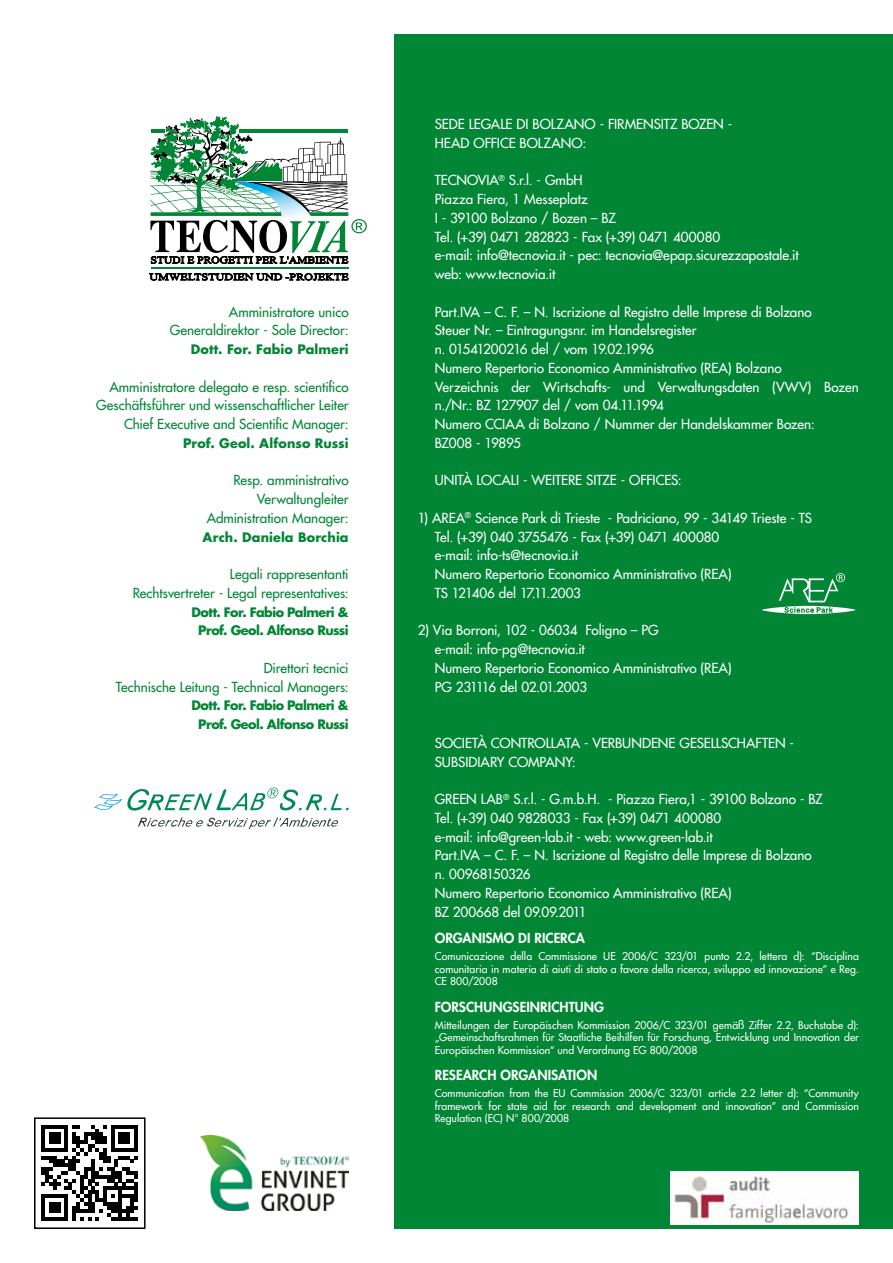
<style>
.page{position:relative;width:893px;height:1263px;background:#fff}
.page>*{position:absolute;margin:0;border:0;box-sizing:border-box;transform-origin:0 0}
.t1{font:500 13.5px/18.8px "Futura Std";letter-spacing:-.005em;color:#fff}
.t2{font:500 13.5px/18.8px "Futura Std";color:#008634;text-align:right}
.t3{font:800 13.5px "Futura Std";letter-spacing:.005em;color:#fff}
.t4{font:700 12.75px/18.8px "Futura Std";letter-spacing:-.035em;color:#008634;text-align:center}
.t5{font:700 12.75px "Futura Std";letter-spacing:.01em;color:#008634}
.t6{font:700 12.75px "Futura Std";letter-spacing:.005em;color:#008634}
.t7{font:500 10.5px/12.6px "Futura Std";letter-spacing:.005em;color:#fff;text-align:justify}
</style>
<div class="page">
<div style="left:394px;top:34px;width:499px;height:1195px;background:#008634"></div>
<svg style="left:762px;top:606px;width:94px;height:8px"></svg>
<svg style="left:779px;top:573px;width:66px;height:40px"></svg>
<hr style="left:151px;top:267px;width:198px;height:2px;background:#008634">
<svg style="left:149px;top:273px;width:200px;height:8px"></svg>
<svg style="left:150px;top:116px;width:217px;height:148px"></svg>
<svg style="left:94px;top:787px;width:255px;height:42px"></svg>
<svg style="left:41px;top:1125px;width:97px;height:96px"></svg>
<div style="left:34px;top:1117px;width:112px;height:112px;border:2px solid #000"></div>
<img style="left:201px;top:1135px;width:148px;height:76px">
<img style="left:670px;top:1171px;width:189px;height:53px">
<p class="t2" style="left:170px;top:302px;width:180px">Amministratore unico<br>Generaldirektor - Sole Director:</p>
<p class="t6" style="left:191px;top:341px;width:159px">Dott. For. Fabio Palmeri</p>
<p class="t2" style="left:96px;top:377px;width:254px">Amministratore delegato e resp. scientifico<br>Geschäftsführer und wissenschaftlicher Leiter<br>Chief Executive and Scientific Manager:</p>
<p class="t5" style="left:183px;top:434px;width:167px">Prof. Geol. Alfonso Russi</p>
<p class="t2" style="left:207px;top:471px;width:144px">Resp. amministrativo<br>Verwaltungleiter<br>Administration Manager:</p>
<p class="t5" style="left:203px;top:528px;width:148px">Arch. Daniela Borchia</p>
<p class="t2" style="left:133px;top:565px;width:217px">Legali rappresentanti<br>Rechtsvertreter - Legal representatives:</p>
<p class="t4" style="left:192px;top:602px;width:159px">Dott. For. Fabio Palmeri &amp;<br>Prof. Geol. Alfonso Russi</p>
<p class="t2" style="left:116px;top:658px;width:234px">Direttori tecnici<br>Technische Leitung - Technical Managers:</p>
<p class="t4" style="left:192px;top:696px;width:159px">Dott. For. Fabio Palmeri &amp;<br>Prof. Geol. Alfonso Russi</p>
<p class="t1" style="left:435px;top:115px;width:299px">SEDE LEGALE DI BOLZANO - FIRMENSITZ BOZEN -<br>HEAD OFFICE BOLZANO:</p>
<p class="t1" style="left:435px;top:171px;width:365px">TECNOVIA<sup>®</sup> S.r.l. - GmbH<br>Piazza Fiera, 1 Messeplatz<br>I - 39100 Bolzano / Bozen – BZ<br>Tel. (+39) 0471 282823 - Fax (+39) 0471 400080<br>e-mail: info@tecnovia.it - pec: tecnovia@epap.sicurezzapostale.it web: www.tecnovia.it</p>
<p class="t1" style="left:435px;top:302px;width:426px">Part.IVA – C. F. – N. Iscrizione al Registro delle Imprese di Bolzano<br>Steuer Nr. – Eintragungsnr. im Handelsregister<br>n. 01541200216 del / vom 19.02.1996<br>Numero Repertorio Economico Amministrativo (REA) Bolzano<br>Verzeichnis der Wirtschafts- und Verwaltungsdaten (VWV) Bozen n./Nr.: BZ 127907 del / vom 04.11.1994<br>Numero CCIAA di Bolzano / Nummer der Handelskammer Bozen:<br>BZ008 - 19895</p>
<p class="t1" style="left:435px;top:471px;width:248px">UNITÀ LOCALI - WEITERE SITZE - OFFICES:</p>
<p class="t1" style="left:435px;top:508px;width:379px;text-indent:-17px">1) AREA<sup>®</sup> Science Park di Trieste - Padriciano, 99 - 34149 Trieste - TS Tel. (+39) 040 3755476 - Fax (+39) 0471 400080<br>e-mail: info-ts@tecnovia.it<br>Numero Repertorio Economico Amministrativo (REA)<br>TS 121406 del 17.11.2003</p>
<p class="t1" style="left:435px;top:621px;width:298px;text-indent:-17px">2) Via Borroni, 102 - 06034 Foligno – PG<br>e-mail: info-pg@tecnovia.it<br>Numero Repertorio Economico Amministrativo (REA)<br>PG 231116 del 02.01.2003</p>
<p class="t1" style="left:435px;top:733px;width:361px">SOCIETÀ CONTROLLATA - VERBUNDENE GESELLSCHAFTEN -<br>SUBSIDIARY COMPANY:</p>
<p class="t1" style="left:435px;top:790px;width:389px">GREEN LAB<sup>®</sup> S.r.l. - G.m.b.H. - Piazza Fiera,1 - 39100 Bolzano - BZ Tel. (+39) 040 9828033 - Fax (+39) 0471 400080<br>e-mail: info@green-lab.it - web: www.green-lab.it<br>Part.IVA – C. F. – N. Iscrizione al Registro delle Imprese di Bolzano n. 00968150326<br>Numero Repertorio Economico Amministrativo (REA)<br>BZ 200668 del 09.09.2011</p>
<p class="t3" style="left:435px;top:929px;width:152px">ORGANISMO DI RICERCA</p>
<p class="t7" style="left:435px;top:950px;width:426px">Comunicazione della Commissione UE 2006/C 323/01 punto 2.2, lettera d): “Disciplina comunitaria in materia di aiuti di stato a favore della ricerca, sviluppo ed innovazione” e Reg.<br>CE 800/2008</p>
<p class="t3" style="left:435px;top:998px;width:171px">FORSCHUNGSEINRICHTUNG</p>
<p class="t7" style="left:435px;top:1018px;width:426px">Mitteilungen der Europäischen Kommission 2006/C 323/01 gemäß Ziffer 2.2, Buchstabe d): „Gemeinschaftsrahmen für Staatliche Beihilfen für Forschung, Entwicklung und Innovation der Europäischen Kommission“ und Verordnung EG 800/2008</p>
<p class="t3" style="left:435px;top:1067px;width:164px">RESEARCH ORGANISATION</p>
<p class="t7" style="left:435px;top:1087px;width:426px">Communication from the EU Commission 2006/C 323/01 article 2.2 letter d): “Community framework for state aid for research and development and innovation” and Commission Regulation (EC) N° 800/2008</p>
</div>
